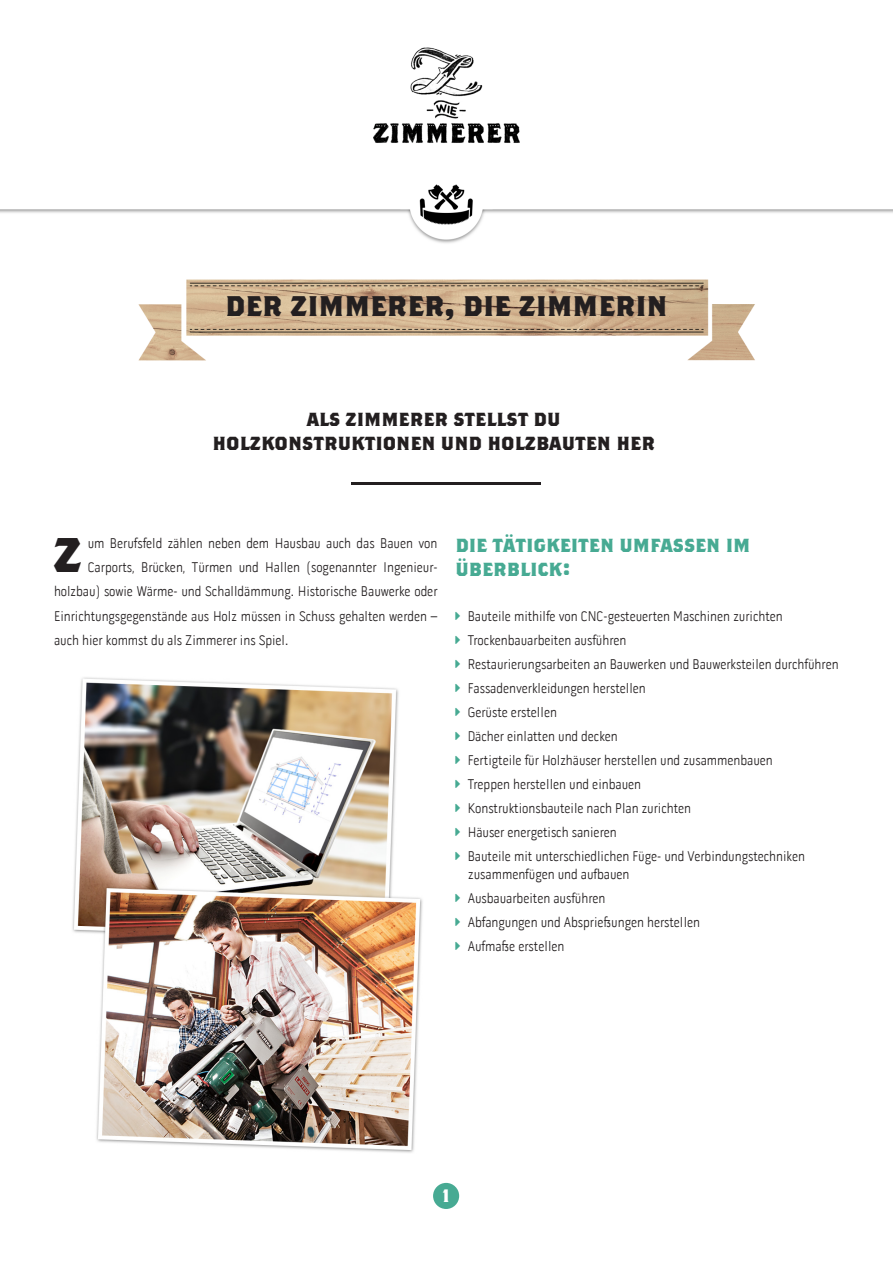
<style>
.page{position:relative;width:893px;height:1263px;background:#fff}
.page>*{position:absolute;margin:0;border:0;box-sizing:border-box;transform-origin:0 0}
.t1{font:48.6px "Brothers Bold Alternates";color:#231f20}
.t2{font:31.5px "Brothers Bold Alternates";color:#231f20}
.t3{font:21px "Brothers Bold Alternates";color:#231f20}
.t4{font:21px "Brothers Bold Alternates";color:#47aa93}
.t5{font:700 18px "Brothers";color:#fff}
.t6{font:300 14.25px "Pill Gothic 300 mg";color:#231f20}
</style>
<div class="page">
<img style="left:0;top:47px;width:893px;height:314px">
<img style="left:72px;top:677px;width:351px;height:476px">
<div style="left:433px;top:1183px;width:26px;height:26px;background:#47aa93;border-radius:50%"></div>
<hr style="left:352px;top:482px;width:189px;height:3px;background:#231f20">
<p class="t2" style="left:225px;top:286px;width:444px">der zimmerer, die zimmerin</p>
<p class="t3" style="left:307px;top:406px;width:255px">als zimmerer stellst du</p>
<p class="t3" style="left:212px;top:430px;width:444px">holzkonstruktionen und holzbauten her</p>
<p class="t1" style="left:54px;top:525px;width:29px">Z</p>
<p class="t6" style="left:88px;top:535px;width:351px">um Berufsfeld zählen neben dem Hausbau auch das Bauen von</p>
<p class="t6" style="left:88px;top:559px;width:351px">Carports, Brücken, Türmen und Hallen (sogenannter Ingenieur-</p>
<p class="t6" style="left:54px;top:583px;width:385px">holzbau) sowie Wärme- und Schalldämmung. Historische Bauwerke oder</p>
<p class="t6" style="left:54px;top:607px;width:385px">Einrichtungsgegenstände aus Holz müssen in Schuss gehalten werden –</p>
<p class="t6" style="left:54px;top:631px;width:236px">auch hier kommst du als Zimmerer ins Spiel.</p>
<p class="t4" style="left:455px;top:531px;width:296px">die tätigkeiten umfassen im</p>
<p class="t4" style="left:455px;top:555px;width:116px">überblick:</p>
<p class="t6" style="left:468px;top:607px;width:317px">Bauteile mithilfe von CNC-gesteuerten Maschinen zurichten</p>
<p class="t6" style="left:468px;top:631px;width:160px">Trockenbauarbeiten ausführen</p>
<p class="t6" style="left:468px;top:655px;width:372px">Restaurierungsarbeiten an Bauwerken und Bauwerksteilen durchführen</p>
<p class="t6" style="left:468px;top:679px;width:180px">Fassadenverkleidungen herstellen</p>
<p class="t6" style="left:468px;top:703px;width:91px">Gerüste erstellen</p>
<p class="t6" style="left:468px;top:727px;width:152px">Dächer einlatten und decken</p>
<p class="t6" style="left:468px;top:751px;width:307px">Fertigteile für Holzhäuser herstellen und zusammenbauen</p>
<p class="t6" style="left:468px;top:775px;width:175px">Treppen herstellen und einbauen</p>
<p class="t6" style="left:468px;top:799px;width:225px">Konstruktionsbauteile nach Plan zurichten</p>
<p class="t6" style="left:468px;top:823px;width:151px">Häuser energetisch sanieren</p>
<p class="t6" style="left:468px;top:847px;width:339px">Bauteile mit unterschiedlichen Füge- und Verbindungstechniken</p>
<p class="t6" style="left:468px;top:865px;width:163px">zusammenfügen und aufbauen</p>
<p class="t6" style="left:468px;top:889px;width:139px">Ausbauarbeiten ausführen</p>
<p class="t6" style="left:468px;top:913px;width:234px">Abfangungen und Absprießungen herstellen</p>
<p class="t6" style="left:468px;top:937px;width:98px">Aufmaße erstellen</p>
<p class="t5" style="left:442px;top:1184px;width:9px">1</p>
</div>
